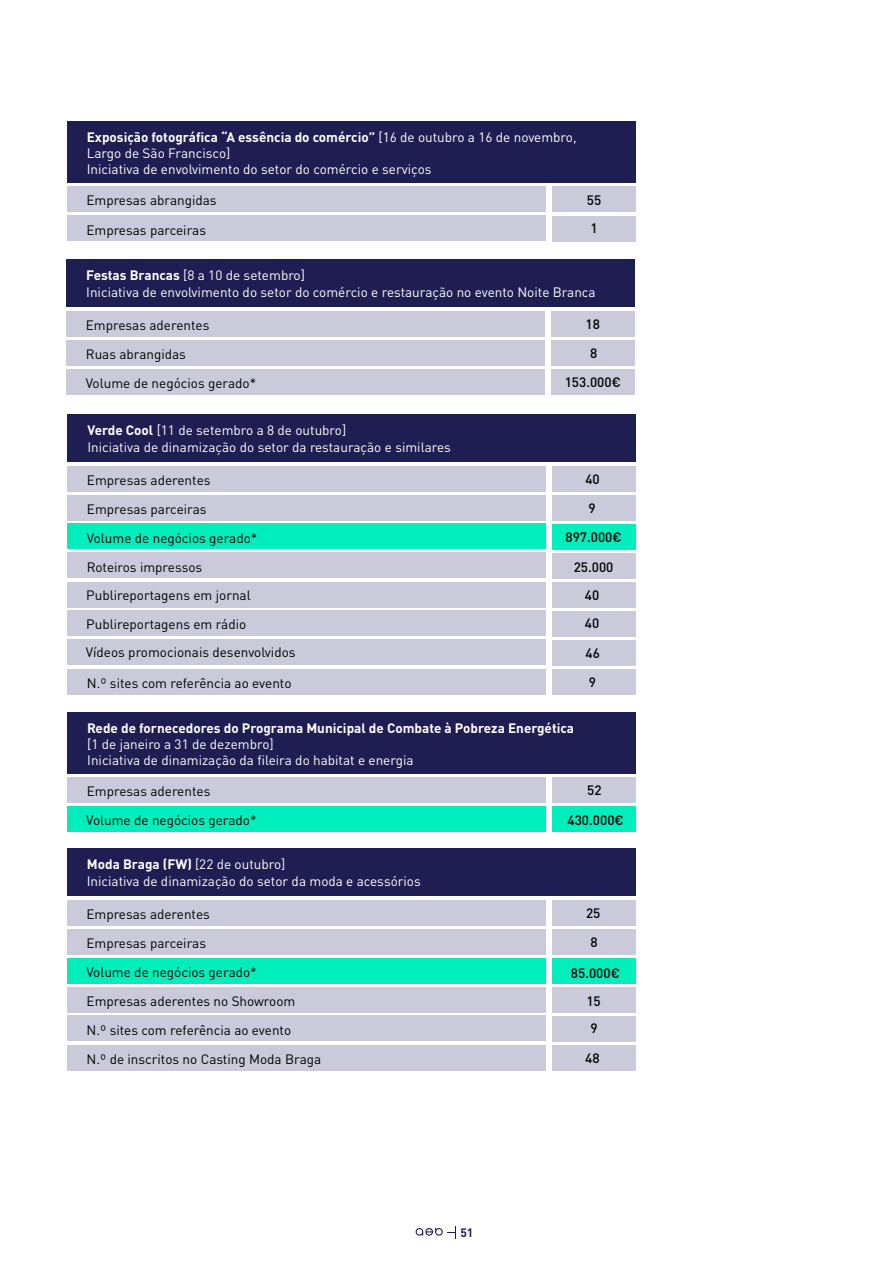
<style>
.page{position:relative;width:893px;height:1263px;background:#fff}
.page>*{position:absolute;margin:0;border:0;box-sizing:border-box;transform-origin:0 0}
.t1{font:13.5px/16.4px "DIN Pro";color:#fff}
.t2{font:13.5px/29.2px "DIN Pro";color:#000}
.t3{font:700 13.5px "DIN Pro";color:#fff}
.t4{font:500 13.5px/29px "DIN Pro";color:#000;text-align:center}
.t5{font:700 12px "DIN Pro";color:#1f1e52}
.s1{font-weight:700}
</style>
<div class="page">
<div style="left:67px;top:186px;width:478px;height:26px;background:#cacadb"></div>
<div style="left:67px;top:215px;width:478px;height:26px;background:#cacadb"></div>
<div style="left:67px;top:121px;width:569px;height:62px;background:#1f1e52"></div>
<div style="left:552px;top:186px;width:84px;height:26px;background:#cacadb"></div>
<div style="left:552px;top:216px;width:84px;height:26px;background:#cacadb"></div>
<div style="left:67px;top:311px;width:478px;height:26px;background:#cacadb"></div>
<div style="left:67px;top:340px;width:478px;height:26px;background:#cacadb"></div>
<div style="left:67px;top:369px;width:478px;height:25px;background:#cacadb"></div>
<div style="left:66px;top:260px;width:569px;height:47px;background:#1f1e52"></div>
<div style="left:551px;top:311px;width:84px;height:26px;background:#cacadb"></div>
<div style="left:551px;top:340px;width:84px;height:26px;background:#cacadb"></div>
<div style="left:551px;top:369px;width:84px;height:26px;background:#cacadb"></div>
<div style="left:68px;top:466px;width:478px;height:25px;background:#cacadb"></div>
<div style="left:68px;top:552px;width:478px;height:26px;background:#cacadb"></div>
<div style="left:68px;top:495px;width:478px;height:26px;background:#cacadb"></div>
<div style="left:68px;top:582px;width:478px;height:26px;background:#cacadb"></div>
<div style="left:68px;top:523px;width:478px;height:26px;background:#00eebc"></div>
<div style="left:68px;top:610px;width:478px;height:26px;background:#cacadb"></div>
<div style="left:68px;top:639px;width:478px;height:26px;background:#cacadb"></div>
<div style="left:68px;top:669px;width:478px;height:25px;background:#cacadb"></div>
<div style="left:68px;top:415px;width:568px;height:47px;background:#1f1e52"></div>
<div style="left:552px;top:466px;width:84px;height:26px;background:#cacadb"></div>
<div style="left:552px;top:553px;width:84px;height:26px;background:#cacadb"></div>
<div style="left:552px;top:495px;width:84px;height:26px;background:#cacadb"></div>
<div style="left:552px;top:582px;width:84px;height:26px;background:#cacadb"></div>
<div style="left:552px;top:524px;width:84px;height:26px;background:#00eebc"></div>
<div style="left:552px;top:611px;width:84px;height:26px;background:#cacadb"></div>
<div style="left:552px;top:640px;width:84px;height:26px;background:#cacadb"></div>
<div style="left:552px;top:669px;width:84px;height:26px;background:#cacadb"></div>
<div style="left:68px;top:777px;width:478px;height:26px;background:#cacadb"></div>
<div style="left:67px;top:806px;width:478px;height:26px;background:#00eebc"></div>
<div style="left:67px;top:712px;width:569px;height:61px;background:#1f1e52"></div>
<div style="left:552px;top:777px;width:84px;height:26px;background:#cacadb"></div>
<div style="left:552px;top:806px;width:83px;height:26px;background:#00eebc"></div>
<div style="left:67px;top:900px;width:478px;height:25px;background:#cacadb"></div>
<div style="left:67px;top:929px;width:478px;height:26px;background:#cacadb"></div>
<div style="left:68px;top:987px;width:477px;height:25px;background:#cacadb"></div>
<div style="left:67px;top:957px;width:478px;height:26px;background:#00eebc"></div>
<div style="left:68px;top:1015px;width:477px;height:26px;background:#cacadb"></div>
<div style="left:68px;top:1045px;width:477px;height:25px;background:#cacadb"></div>
<div style="left:67px;top:849px;width:569px;height:47px;background:#1f1e52"></div>
<div style="left:552px;top:900px;width:84px;height:26px;background:#cacadb"></div>
<div style="left:552px;top:929px;width:84px;height:26px;background:#cacadb"></div>
<div style="left:552px;top:987px;width:84px;height:26px;background:#cacadb"></div>
<div style="left:552px;top:958px;width:84px;height:26px;background:#00eebc"></div>
<div style="left:552px;top:1016px;width:84px;height:25px;background:#cacadb"></div>
<div style="left:552px;top:1045px;width:84px;height:26px;background:#cacadb"></div>
<svg style="left:416px;top:1226px;width:40px;height:12px"></svg>
<p class="t1" style="left:87px;top:130px;width:491px"><span class="s1">Exposição fotográfica “A essência do comércio”</span> [16 de outubro a 16 de novembro,<br>Largo de São Francisco]<br>Iniciativa de envolvimento do setor do comércio e serviços</p>
<p class="t2" style="left:86px;top:187px;width:132px">Empresas abrangidas<br>Empresas parceiras</p>
<p class="t4" style="left:587px;top:187px;width:16px;text-align:left">55<br>1</p>
<p class="t1" style="left:86px;top:269px;width:511px"><span class="s1">Festas Brancas</span> [8 a 10 de setembro]<br>Iniciativa de envolvimento do setor do comércio e restauração no evento Noite Branca</p>
<p class="t2" style="left:86px;top:312px;width:172px">Empresas aderentes<br>Ruas abrangidas<br>Volume de negócios gerado*</p>
<p class="t4" style="left:565px;top:311px;width:58px">18<br>8<br>153.000€</p>
<p class="t1" style="left:87px;top:424px;width:365px"><span class="s1">Verde Cool</span> [11 de setembro a 8 de outubro]<br>Iniciativa de dinamização do setor da restauração e similares</p>
<p class="t2" style="left:87px;top:467px;width:125px">Empresas aderentes</p>
<p class="t4" style="left:585px;top:466px;width:16px">40</p>
<p class="t2" style="left:87px;top:496px;width:121px">Empresas parceiras</p>
<p class="t2" style="left:87px;top:525px;width:172px">Volume de negócios gerado*</p>
<p class="t2" style="left:87px;top:554px;width:117px">Roteiros impressos</p>
<p class="t2" style="left:86px;top:582px;width:166px">Publireportagens em jornal<br>Publireportagens em rádio</p>
<p class="t2" style="left:86px;top:639px;width:211px">Vídeos promocionais desenvolvidos</p>
<p class="t2" style="left:87px;top:670px;width:206px">N.º sites com referência ao evento</p>
<p class="t4" style="left:589px;top:495px;width:9px">9</p>
<p class="t4" style="left:565px;top:524px;width:58px">897.000€</p>
<p class="t4" style="left:574px;top:554px;width:41px">25.000</p>
<p class="t4" style="left:585px;top:582px;width:16px">40</p>
<p class="t4" style="left:585px;top:610px;width:17px;text-align:justify">40<br>46<br>9</p>
<p class="t3" style="left:87px;top:723px;width:488px">Rede de fornecedores do Programa Municipal de Combate à Pobreza Energética</p>
<p class="t1" style="left:87px;top:737px;width:328px">[1 de janeiro a 31 de dezembro]<br>Iniciativa de dinamização da fileira do habitat e energia</p>
<p class="t2" style="left:86px;top:778px;width:172px">Empresas aderentes<br>Volume de negócios gerado*</p>
<p class="t4" style="left:568px;top:777px;width:58px;line-height:29.5px">52<br>430.000€</p>
<p class="t1" style="left:87px;top:858px;width:335px"><span class="s1">Moda Braga (FW)</span> [22 de outubro]<br>Iniciativa de dinamização do setor da moda e acessórios</p>
<p class="t2" style="left:86px;top:901px;width:125px">Empresas aderentes<br>Empresas parceiras</p>
<p class="t4" style="left:586px;top:900px;width:16px">25<br>8</p>
<p class="t2" style="left:86px;top:959px;width:172px">Volume de negócios gerado*</p>
<p class="t4" style="left:571px;top:960px;width:50px">85.000€</p>
<p class="t2" style="left:87px;top:988px;width:210px">Empresas aderentes no Showroom</p>
<p class="t4" style="left:586px;top:988px;width:16px">15</p>
<p class="t2" style="left:87px;top:1016px;width:236px">N.º sites com referência ao evento<br>N.º de inscritos no Casting Moda Braga</p>
<p class="t4" style="left:590px;top:1015px;width:9px">9</p>
<p class="t4" style="left:585px;top:1045px;width:16px">48</p>
<p class="t5" style="left:460px;top:1228px;width:15px">51</p>
</div>
